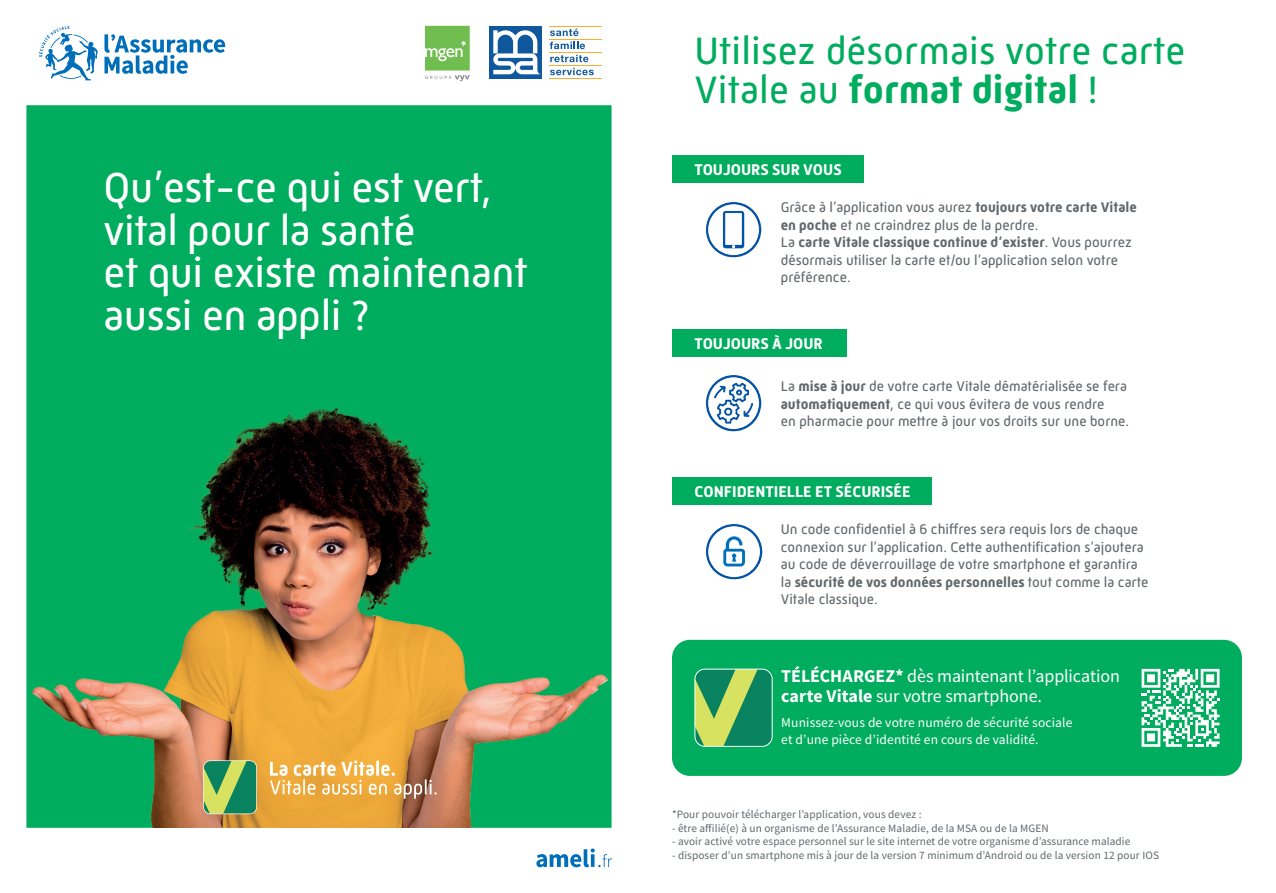
<style>
.page{position:relative;width:1276px;height:893px;background:#fff}
.page>*{position:absolute;margin:0;border:0;box-sizing:border-box;transform-origin:0 0}
.t1{font:42.9px/42.9px "Mic 32 New";letter-spacing:-.01em;color:#fff}
.t2{font:39px/39px "Mic 32 New";letter-spacing:.005em;color:#00ac5e}
.Titre_Niv2{font:18px "Source Sans Pro";letter-spacing:-.005em;color:#fff}
.t3{font:700 15.9px "Mic 32 New";color:#fff}
.t4{font:14.4px/17.5px "Mic 32 New";color:#62686c}
.t5{font:13.5px "Source Sans Pro";letter-spacing:.01em;color:#fff}
.t6{font:11.25px "Source Sans Pro";letter-spacing:.01em;color:#62686c}
.s1{font-weight:700}
</style>
<div class="page">
<svg style="left:26px;top:105px;width:585px;height:273px;fill:#00ac5e"></svg>
<img style="left:26px;top:378px;width:585px;height:450px">
<svg style="left:536px;top:848px;width:76px;height:19px"></svg>
<div style="left:672px;top:640px;width:570px;height:136px;background:#00ac5e;border-radius:18px"></div>
<svg style="left:550px;top:29px;width:28px;height:7px"></svg>
<svg style="left:550px;top:42px;width:35px;height:7px"></svg>
<svg style="left:550px;top:55px;width:38px;height:7px"></svg>
<svg style="left:550px;top:68px;width:44px;height:7px"></svg>
<hr style="left:549px;top:26px;width:52px;height:1px;background:#fbad31">
<hr style="left:549px;top:39px;width:52px;height:1px;background:#fbad31">
<hr style="left:549px;top:52px;width:52px;height:1px;background:#fbad31">
<hr style="left:549px;top:65px;width:52px;height:1px;background:#fbad31">
<hr style="left:549px;top:78px;width:52px;height:1px;background:#fbad31">
<div style="left:489px;top:26px;width:53px;height:53px;background:#0f589e"></div>
<svg style="left:493px;top:30px;width:47px;height:44px"></svg>
<svg style="left:270px;top:760px;width:167px;height:39px"></svg>
<svg style="left:203px;top:760px;width:54px;height:54px"></svg>
<svg style="left:425px;top:26px;width:45px;height:55px"></svg>
<img style="left:706px;top:202px;width:56px;height:56px">
<img style="left:706px;top:375px;width:56px;height:56px">
<img style="left:706px;top:524px;width:56px;height:56px">
<div style="left:672px;top:329px;width:174px;height:27px;background:#00ac5e"></div>
<div style="left:672px;top:477px;width:259px;height:28px;background:#00ac5e"></div>
<div style="left:672px;top:155px;width:191px;height:28px;background:#00ac5e"></div>
<svg style="left:694px;top:669px;width:78px;height:78px"></svg>
<svg style="left:1141px;top:669px;width:78px;height:78px"></svg>
<svg style="left:104px;top:34px;width:121px;height:40px"></svg>
<svg style="left:39px;top:26px;width:59px;height:55px"></svg>
<div style="left:710px;top:528px;width:48px;height:47px;background:#fff;border-radius:50%"></div>
<svg style="left:723px;top:536px;width:22px;height:31px"></svg>
<p class="t1" style="left:104px;top:165px;width:390px">Qu’est-ce qui est vert,</p>
<p class="t1" style="left:104px;top:208px;width:313px">vital pour la santé</p>
<p class="t1" style="left:104px;top:251px;width:425px">et qui existe maintenant aussi en appli ?</p>
<p class="t2" style="left:694px;top:31px;width:492px">Utilisez désormais votre carte<br>Vitale au <span class="s1">format digital</span> !</p>
<p class="t3" style="left:694px;top:160px;width:149px">TOUJOURS SUR VOUS</p>
<p class="t4" style="left:781px;top:198px;width:357px">Grâce à l’application vous aurez <span class="s1">toujours votre carte Vitale en poche</span> et ne craindrez plus de la perdre.</p>
<p class="t4" style="left:781px;top:233px;width:352px">La <span class="s1">carte Vitale classique continue d’exister</span>. Vous pourrez désormais utiliser la carte et/ou l’application selon votre préférence.</p>
<p class="t3" style="left:694px;top:334px;width:130px">TOUJOURS À JOUR</p>
<p class="t4" style="left:781px;top:377px;width:350px">La <span class="s1">mise à jour</span> de votre carte Vitale dématérialisée se fera <span class="s1">automatiquement</span>, ce qui vous évitera de vous rendre<br>en pharmacie pour mettre à jour vos droits sur une borne.</p>
<p class="t3" style="left:694px;top:482px;width:218px">CONFIDENTIELLE ET SÉCURISÉE</p>
<p class="t4" style="left:781px;top:520px;width:364px">Un code confidentiel à 6 chiffres sera requis lors de chaque connexion sur l’application. Cette authentification s’ajoutera</p>
<p class="t4" style="left:781px;top:556px;width:369px">au code de déverrouillage de votre smartphone et garantira la <span class="s1">sécurité de vos données personnelles</span> tout comme la carte<br>Vitale classique.</p>
<p class="Titre_Niv2" style="left:781px;top:665px;width:340px"><span class="s1">TÉLÉCHARGEZ*</span> dès maintenant l’application</p>
<p class="Titre_Niv2" style="left:781px;top:684px;width:262px"><span class="s1">carte Vitale</span> sur votre smartphone.</p>
<p class="t5" style="left:781px;top:714px;width:293px">Munissez-vous de votre numéro de sécurité sociale</p>
<p class="t5" style="left:781px;top:731px;width:259px">et d’une pièce d’identité en cours de validité.</p>
<p class="t6" style="left:672px;top:808px;width:251px">*Pour pouvoir télécharger l’application, vous devez :</p>
<p class="t6" style="left:672px;top:821px;width:378px">- être affilié(e) à un organisme de l’Assurance Maladie, de la MSA ou de la MGEN</p>
<p class="t6" style="left:672px;top:835px;width:460px">- avoir activé votre espace personnel sur le site internet de votre organisme d’assurance maladie</p>
<p class="t6" style="left:672px;top:848px;width:488px">- disposer d’un smartphone mis à jour de la version 7 minimum d’Android ou de la version 12 pour IOS</p>
</div>
